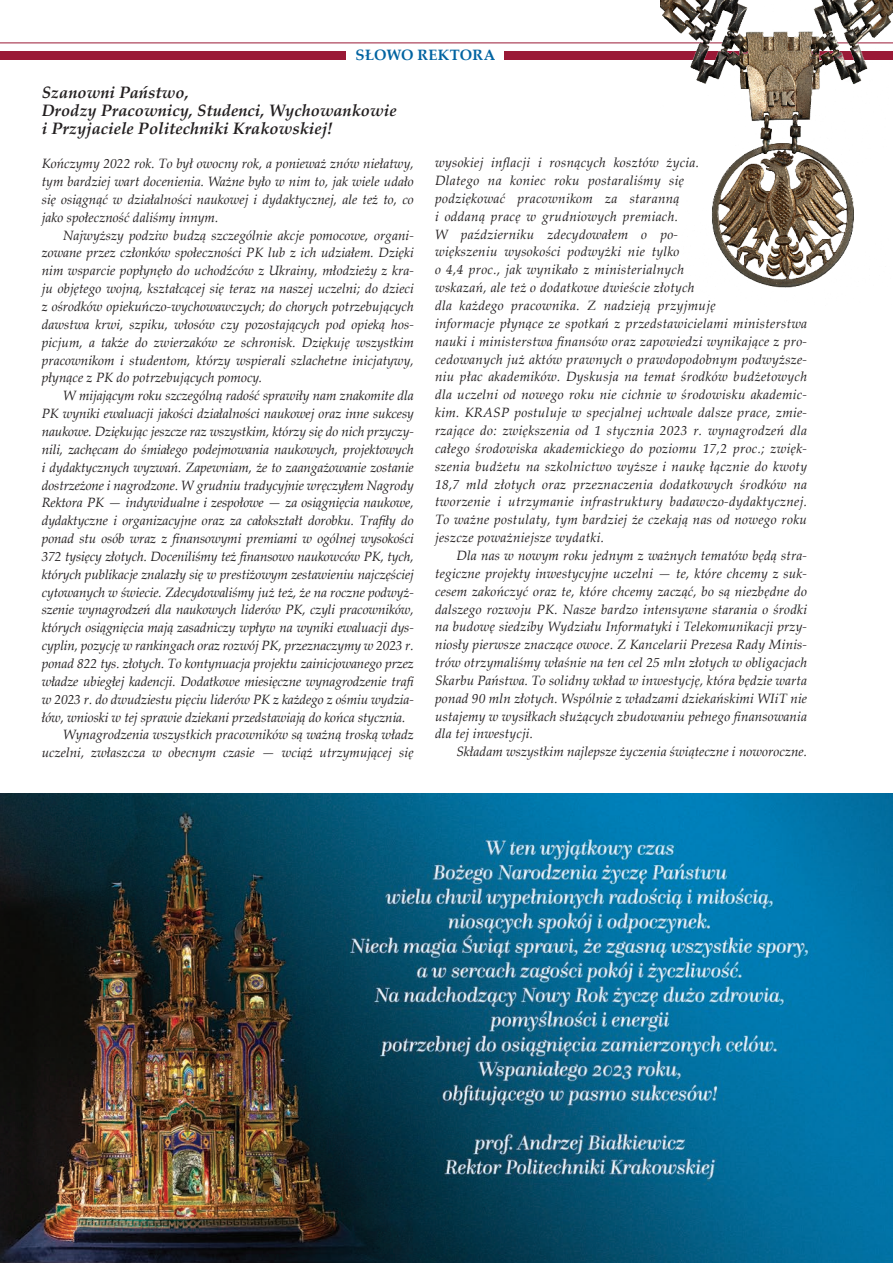
<style>
.page{position:relative;width:893px;height:1263px;background:#fff}
.page>*{position:absolute;margin:0;border:0;box-sizing:border-box;transform-origin:0 0}
.rektor{font:italic 700 16.5px/18px "Palatino Linotype";color:#231f20}
.t1{font:700 15px "Palatino Linotype";letter-spacing:.01em;color:#0063a1}
.rektor-2{font:italic 13.5px/17.9px "Palatino Linotype";color:#231f20;text-align:justify}
.rektor-3{font:italic 13.5px/17.9px "Palatino Linotype";letter-spacing:.02em;color:#231f20}
</style>
<div class="page">
<div style="left:0;top:51px;width:893px;height:9px;background:#9a1936"></div>
<hr style="left:0;top:43px;width:893px;height:1px;background:#9a1936">
<div style="left:347px;top:45px;width:157px;height:21px;background:#fff"></div>
<img style="left:660px;top:0;width:233px;height:288px">
<img style="left:0;top:793px;width:893px;height:470px">
<p class="t1" style="left:355px;top:45px;width:141px">SŁOWO REKTORA</p>
<p class="rektor" style="left:42px;top:83px;width:149px">Szanowni Państwo,</p>
<p class="rektor" style="left:42px;top:101px;width:356px">Drodzy Pracownicy, Studenci, Wychowankowie i Przyjaciele Politechniki Krakowskiej!</p>
<p class="rektor-2" style="left:42px;top:154px;width:374px">Kończymy 2022 rok. To był owocny rok, a ponieważ znów niełatwy, tym bardziej wart docenienia. Ważne było w nim to, jak wiele udało się osiągnąć w działalności naukowej i dydaktycznej, ale też to, co jako społeczność daliśmy innym.</p>
<p class="rektor-2" style="left:42px;top:226px;width:374px;text-indent:21px">Najwyższy podziw budzą szczególnie akcje pomocowe, organi&shy;zowane przez członków społeczności PK lub z ich udziałem. Dzięki nim wsparcie popłynęło do uchodźców z Ukrainy, młodzieży z kra&shy;ju objętego wojną, kształcącej się teraz na naszej uczelni; do dzieci z ośrodków opiekuńczo-wychowawczych; do chorych potrzebujących dawstwa krwi, szpiku, włosów czy pozostających pod opieką hos&shy;picjum, a także do zwierzaków ze schronisk. Dziękuję wszystkim pracownikom i studentom, którzy wspierali szlachetne inicjatywy, płynące z PK do potrzebujących pomocy.</p>
<p class="rektor-2" style="left:42px;top:386px;width:376px;text-align:left;text-indent:21px">W mijającym roku szczególną radość sprawiły nam znakomite dla PK wyniki ewaluacji jakości działalności naukowej oraz inne sukcesy naukowe. Dziękując jeszcze raz wszystkim, którzy się do nich przyczy&shy;nili, zachęcam do śmiałego podejmowania naukowych, projektowych i dydaktycznych wyzwań. Zapewniam, że to zaangażowanie zostanie dostrzeżone i nagrodzone. W grudniu tradycyjnie wręczyłem Nagrody Rektora PK — indywidualne i zespołowe — za osiągnięcia naukowe, dydaktyczne i organizacyjne oraz za całokształt dorobku. Trafiły do ponad stu osób wraz z finansowymi premiami w ogólnej wysokości 372 tysięcy złotych. Doceniliśmy też finansowo naukowców PK, tych, których publikacje znalazły się w prestiżowym zestawieniu najczęściej cytowanych w świecie. Zdecydowaliśmy już też, że na roczne podwyż&shy;szenie wynagrodzeń dla naukowych liderów PK, czyli pracowników, których osiągnięcia mają zasadniczy wpływ na wyniki ewaluacji dys&shy;cyplin, pozycję w rankingach oraz rozwój PK, przeznaczymy w 2023 r. ponad 822 tys. złotych. To kontynuacja projektu zainicjowanego przez władze ubiegłej kadencji. Dodatkowe miesięczne wynagrodzenie trafi w 2023 r. do dwudziestu pięciu liderów PK z każdego z ośmiu wydzia&shy;łów, wnioski w tej sprawie dziekani przedstawiają do końca stycznia.</p>
<p class="rektor-2" style="left:42px;top:725px;width:374px;text-align:right">Wynagrodzenia wszystkich pracowników są ważną troską władz uczelni, zwłaszcza w obecnym czasie — wciąż utrzymującej się</p>
<p class="rektor-3" style="left:435px;top:153px;width:374px">wysokiej inflacji i rosnących kosztów życia.<br>Dlatego na koniec roku postaraliśmy się<br>podziękować pracownikom za staranną<br>i oddaną pracę w grudniowych premiach.<br>W październiku zdecydowałem o po-<br>większeniu wysokości podwyżki nie tylko<br>o 4,4 proc., jak wynikało z ministerialnych<br>wskazań, ale też o dodatkowe dwieście złotych<br>dla każdego pracownika. Z nadzieją przyjmuję<br>informacje płynące ze spotkań z przedstawicielami ministerstwa nauki i ministerstwa finansów oraz zapowiedzi wynikające z pro&shy;cedowanych już aktów prawnych o prawdopodobnym podwyższe&shy;niu płac akademików. Dyskusja na temat środków budżetowych dla uczelni od nowego roku nie cichnie w środowisku akademic&shy;kim. KRASP postuluje w specjalnej uchwale dalsze prace, zmie&shy;rzające do: zwiększenia od 1 stycznia 2023 r. wynagrodzeń dla całego środowiska akademickiego do poziomu 17,2 proc.; zwięk&shy;szenia budżetu na szkolnictwo wyższe i naukę łącznie do kwoty 18,7 mld złotych oraz przeznaczenia dodatkowych środków na tworzenie i utrzymanie infrastruktury badawczo-dydaktycznej.<br>To ważne postulaty, tym bardziej że czekają nas od nowego roku jeszcze poważniejsze wydatki.</p>
<p class="rektor-2" style="left:435px;top:546px;width:374px;text-indent:21px">Dla nas w nowym roku jednym z ważnych tematów będą stra&shy;tegiczne projekty inwestycyjne uczelni — te, które chcemy z suk&shy;cesem zakończyć oraz te, które chcemy zacząć, bo są niezbędne do dalszego rozwoju PK. Nasze bardzo intensywne starania o środki na budowę siedziby Wydziału Informatyki i Telekomunikacji przy&shy;niosły pierwsze znaczące owoce. Z Kancelarii Prezesa Rady Minis&shy;trów otrzymaliśmy właśnie na ten cel 25 mln złotych w obligacjach Skarbu Państwa. To solidny wkład w inwestycję, która będzie warta ponad 90 mln złotych. Wspólnie z władzami dziekańskimi WIiT nie ustajemy w wysiłkach służących zbudowaniu pełnego finansowania dla tej inwestycji.</p>
<p class="rektor-2" style="left:456px;top:742px;width:352px">Składam wszystkim najlepsze życzenia świąteczne i noworoczne.</p>
</div>
